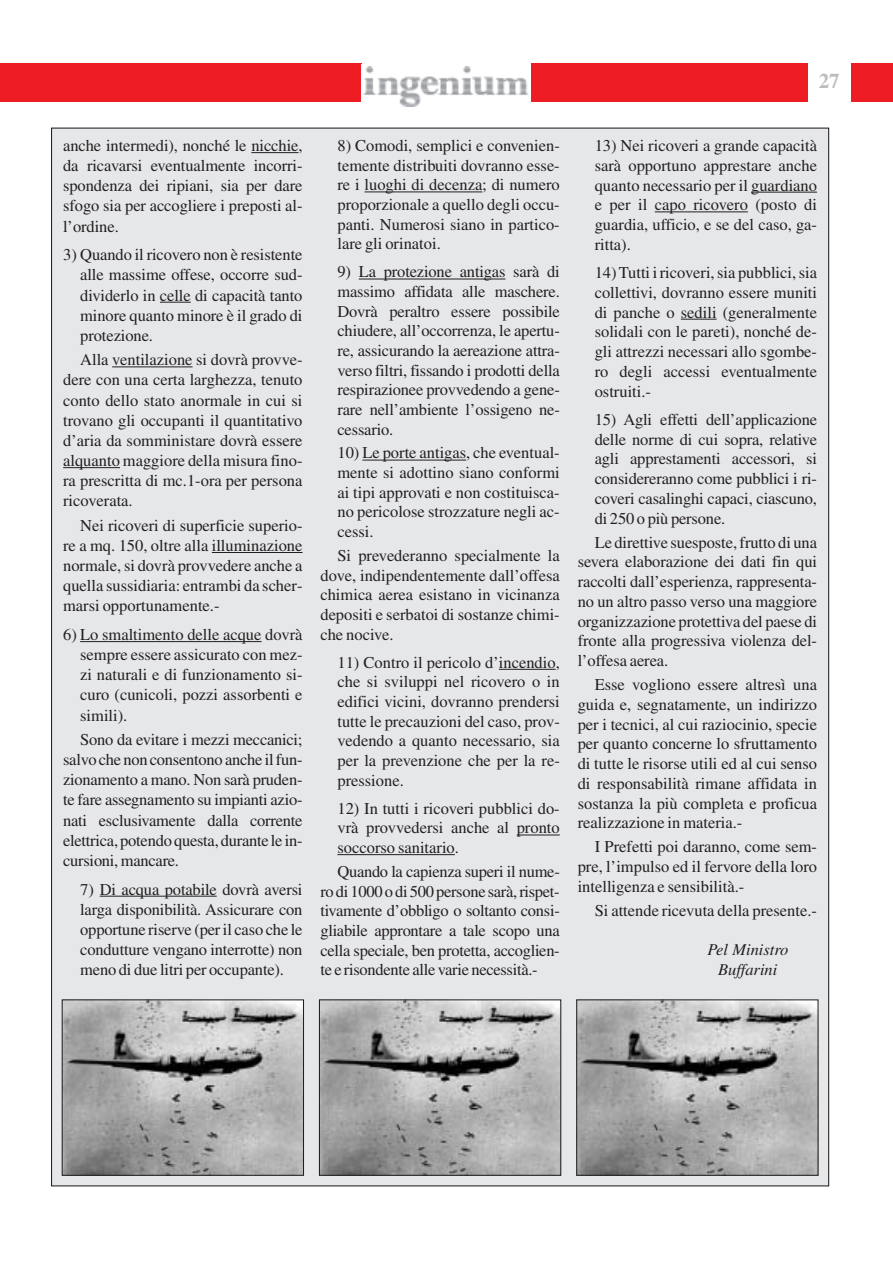
<style>
.page{position:relative;width:893px;height:1263px;background:#fff}
.page>*{position:absolute;margin:0;border:0;box-sizing:border-box;transform-origin:0 0}
.t1{font:700 21px "Times";color:#bcbdc0}
.t2{font:16.5px/19.6px "Times";color:#231f20;text-align:justify}
.t3{font:italic 16.5px/19.8px "Times";color:#231f20;text-align:center}
</style>
<div class="page">
<div style="left:52px;top:128px;width:777px;height:1058px;background:#e6e7e9"></div>
<hr style="left:251px;top:152px;width:47px;height:1px;background:#231f20">
<hr style="left:160px;top:302px;width:31px;height:1px;background:#231f20">
<hr style="left:112px;top:366px;width:81px;height:1px;background:#231f20">
<hr style="left:63px;top:467px;width:57px;height:1px;background:#231f20">
<hr style="left:212px;top:552px;width:91px;height:1px;background:#231f20">
<hr style="left:80px;top:641px;width:182px;height:1px;background:#231f20">
<hr style="left:100px;top:896px;width:117px;height:1px;background:#231f20">
<hr style="left:364px;top:191px;width:118px;height:1px;background:#231f20">
<hr style="left:359px;top:279px;width:146px;height:1px;background:#231f20">
<hr style="left:362px;top:460px;width:104px;height:1px;background:#231f20">
<hr style="left:499px;top:669px;width:57px;height:1px;background:#231f20">
<hr style="left:517px;top:834px;width:43px;height:1px;background:#231f20">
<hr style="left:337px;top:854px;width:118px;height:1px;background:#231f20">
<hr style="left:751px;top:192px;width:66px;height:1px;background:#231f20">
<hr style="left:655px;top:211px;width:93px;height:1px;background:#231f20">
<hr style="left:681px;top:319px;width:36px;height:1px;background:#231f20">
<div style="left:0;top:64px;width:361px;height:38px;background:#ee1d23"></div>
<img style="left:363px;top:67px;width:166px;height:40px">
<div style="left:531px;top:64px;width:277px;height:38px;background:#ee1d23"></div>
<div style="left:850px;top:64px;width:43px;height:38px;background:#ee1d23"></div>
<img style="left:64px;top:1001px;width:238px;height:173px">
<div style="left:62px;top:999px;width:242px;height:177px;border:1px solid #231f20"></div>
<img style="left:321px;top:1001px;width:238px;height:173px">
<div style="left:319px;top:999px;width:242px;height:177px;border:1px solid #231f20"></div>
<img style="left:578px;top:1001px;width:239px;height:173px">
<div style="left:576px;top:999px;width:243px;height:177px;border:1px solid #231f20"></div>
<p class="t1" style="left:819px;top:74px;width:22px">27</p>
<p class="t2" style="left:63px;top:137px;width:241px;line-height:20.1px">anche intermedi), nonché le nicchie, da ricavarsi eventualmente incorri&shy;spondenza dei ripiani, sia per dare sfogo sia per accogliere i preposti al&shy;l’ordine.</p>
<p class="t2" style="left:80px;top:246px;width:224px;line-height:20.1px;text-indent:-17px">3) Quando il ricovero non è resistente alle massime offese, occorre sud&shy;dividerlo in celle di capacità tanto minore quanto minore è il grado di protezione.</p>
<p class="t2" style="left:63px;top:351px;width:241px;line-height:20.1px;text-indent:17px">Alla ventilazione si dovrà provve&shy;dere con una certa larghezza, tenuto conto dello stato anormale in cui si trovano gli occupanti il quantitativo d’aria da somministare dovrà essere alquanto maggiore della misura fino&shy;ra prescritta di mc.1-ora per persona ricoverata.</p>
<p class="t2" style="left:63px;top:517px;width:241px;line-height:20.1px;text-indent:17px">Nei ricoveri di superficie superio&shy;re a mq. 150, oltre alla illuminazione normale, si dovrà provvedere anche a quella sussidiaria: entrambi da scher&shy;marsi opportunamente.-</p>
<p class="t2" style="left:80px;top:626px;width:224px;line-height:20.1px;text-indent:-17px">6) Lo smaltimento delle acque dovrà sempre essere assicurato con mez&shy;zi naturali e di funzionamento si&shy;curo (cunicoli, pozzi assorbenti e simili).</p>
<p class="t2" style="left:63px;top:731px;width:241px;line-height:20.1px;text-indent:17px">Sono da evitare i mezzi meccanici; salvo che non consentono anche il fun&shy;zionamento a mano. Non sarà pruden&shy;te fare assegnamento su impianti azio&shy;nati esclusivamente dalla corrente elettrica, potendo questa, durante le in&shy;cursioni, mancare.</p>
<p class="t2" style="left:80px;top:880px;width:224px;line-height:20.1px">7) Di acqua potabile dovrà aversi larga disponibilità. Assicurare con opportune riserve (per il caso che le condutture vengano interrotte) non meno di due litri per occupante).</p>
<p class="t2" style="left:337px;top:137px;width:224px">8) Comodi, semplici e convenien&shy;temente distribuiti dovranno esse&shy;re i luoghi di decenza; di numero proporzionale a quello degli occu&shy;panti. Numerosi siano in partico&shy;lare gli orinatoi.</p>
<p class="t2" style="left:337px;top:264px;width:224px">9) La protezione antigas sarà di massimo affidata alle maschere.<br>Dovrà peraltro essere possibile chiudere, all’occorrenza, le apertu&shy;re, assicurando la aereazione attra&shy;verso filtri, fissando i prodotti della respirazionee provvedendo a gene&shy;rare nell’ambiente l’ossigeno ne&shy;cessario.</p>
<p class="t2" style="left:337px;top:445px;width:224px">10) Le porte antigas, che eventual&shy;mente si adottino siano conformi ai tipi approvati e non costituisca&shy;no pericolose strozzature negli ac&shy;cessi.</p>
<p class="t2" style="left:320px;top:547px;width:241px;text-indent:17px">Si prevederanno specialmente la dove, indipendentemente dall’offesa chimica aerea esistano in vicinanza depositi e serbatoi di sostanze chimi&shy;che nocive.</p>
<p class="t2" style="left:337px;top:654px;width:224px">11) Contro il pericolo d’incendio, che si sviluppi nel ricovero o in edifici vicini, dovranno prendersi tutte le precauzioni del caso, prov&shy;vedendo a quanto necessario, sia per la prevenzione che per la re&shy;pressione.</p>
<p class="t2" style="left:337px;top:800px;width:224px">12) In tutti i ricoveri pubblici do&shy;vrà provvedersi anche al pronto soccorso sanitario.</p>
<p class="t2" style="left:320px;top:863px;width:241px;text-indent:17px">Quando la capienza superi il nume&shy;ro di 1000 o di 500 persone sarà, rispet&shy;tivamente d’obbligo o soltanto consi&shy;gliabile approntare a tale scopo una cella speciale, ben protetta, accoglien&shy;te e risondente alle varie necessità.-</p>
<p class="t2" style="left:595px;top:137px;width:224px">13) Nei ricoveri a grande capacità sarà opportuno apprestare anche quanto necessario per il guardiano e per il capo ricovero (posto di guardia, ufficio, e se del caso, ga&shy;ritta).</p>
<p class="t2" style="left:595px;top:264px;width:224px">14) Tutti i ricoveri, sia pubblici, sia collettivi, dovranno essere muniti di panche o sedili (generalmente solidali con le pareti), nonché de&shy;gli attrezzi necessari allo sgombe&shy;ro degli accessi eventualmente ostruiti.-</p>
<p class="t2" style="left:595px;top:411px;width:224px">15) Agli effetti dell’applicazione delle norme di cui sopra, relative agli apprestamenti accessori, si considereranno come pubblici i ri&shy;coveri casalinghi capaci, ciascuno, di 250 o più persone.</p>
<p class="t2" style="left:578px;top:534px;width:241px;text-indent:17px">Le direttive suesposte, frutto di una severa elaborazione dei dati fin qui raccolti dall’esperienza, rappresenta&shy;no un altro passo verso una maggiore organizzazione protettiva del paese di fronte alla progressiva violenza del&shy;l’offesa aerea.</p>
<p class="t2" style="left:578px;top:676px;width:241px;text-indent:17px">Esse vogliono essere altresì una guida e, segnatamente, un indirizzo per i tecnici, al cui raziocinio, specie per quanto concerne lo sfruttamento di tutte le risorse utili ed al cui senso di responsabilità rimane affidata in sostanza la più completa e proficua realizzazione in materia.-</p>
<p class="t2" style="left:578px;top:839px;width:241px;text-indent:17px">I Prefetti poi daranno, come sem&shy;pre, l’impulso ed il fervore della loro intelligenza e sensibilità.-</p>
<p class="t2" style="left:595px;top:902px;width:224px">Si attende ricevuta della presente.-</p>
<p class="t3" style="left:707px;top:941px;width:82px">Pel Ministro<br>Buffarini</p>
</div>
